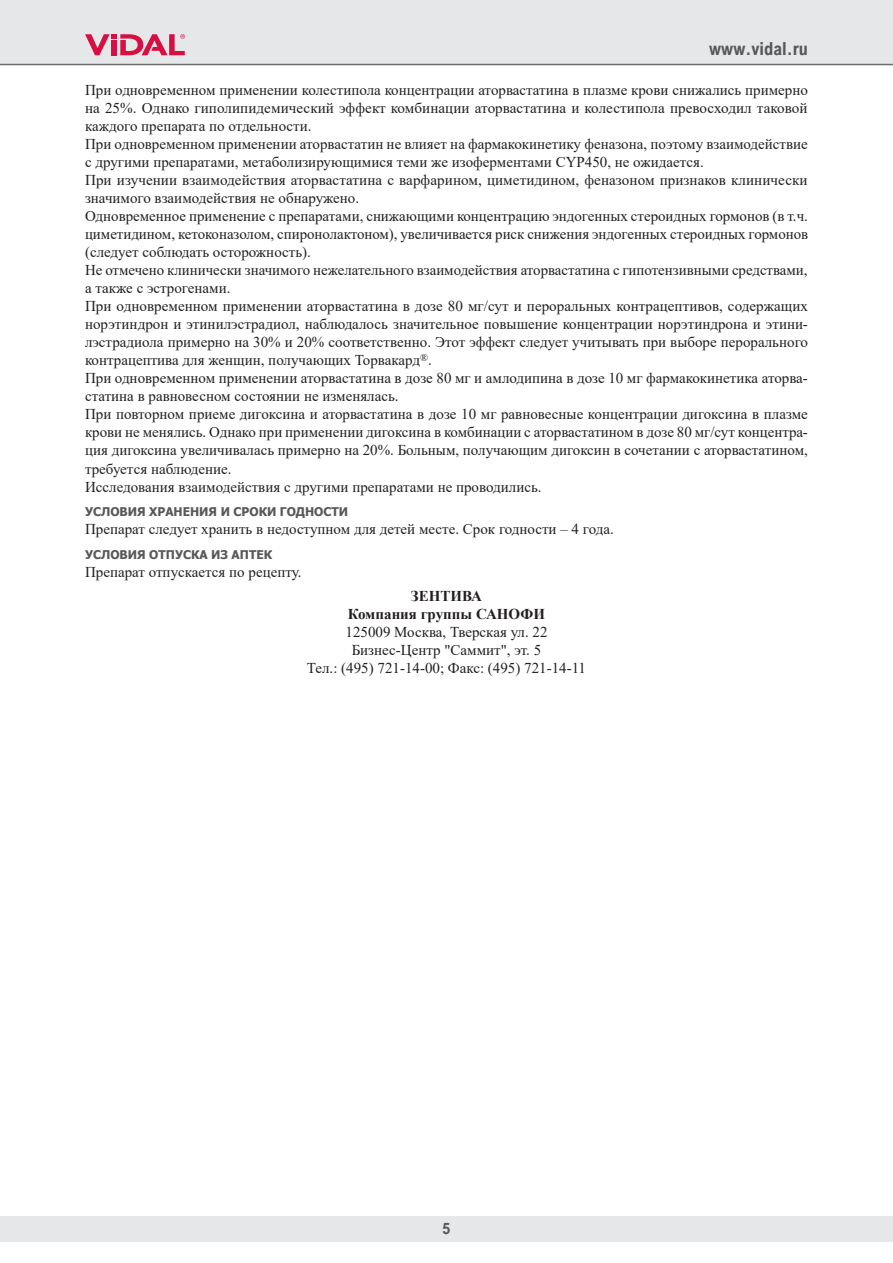
<style>
.page{position:relative;width:893px;height:1263px;background:#fff}
.page>*{position:absolute;margin:0;border:0;box-sizing:border-box;transform-origin:0 0}
.t1{font:700 18px "Arial Nova Cond";color:#57585a}
.t2{font:700 15.75px "Arial Nova Cond";color:#57585a}
.t3{font:15px/18px "Times New Roman";color:#231f20}
.t4{font:700 15px/18px "Times New Roman";color:#231f20;text-align:center}
.t5{font:700 12px "Tahoma";color:#57585a}
</style>
<div class="page">
<div style="left:0;top:1216px;width:893px;height:26px;background:#e6e7e9"></div>
<div style="left:0;top:0;width:893px;height:64px;background:#e6e7e9"></div>
<svg style="left:85px;top:34px;width:100px;height:21px"></svg>
<hr style="left:0;top:64px;width:893px;height:1px;background:#6c6d70">
<p class="t1" style="left:709px;top:38px;width:100px">www.vidal.ru</p>
<p class="t3" style="left:85px;top:81px;width:725px">При одновременном применении колестипола концентрации аторвастатина в плазме крови снижались примерно на 25%. Однако гиполипидемический эффект комбинации аторвастатина и колестипола превосходил таковой каждого препарата по отдельности.<br>При одновременном применении аторвастатин не влияет на фармакокинетику феназона, поэтому взаимодействие с другими препаратами, метаболизирующимися теми же изоферментами CYР450, не ожидается.<br>При изучении взаимодействия аторвастатина с варфарином, циметидином, феназоном признаков клинически значимого взаимодействия не обнаружено.<br>Одновременное применение с препаратами, снижающими концентрацию эндогенных стероидных гормонов (в т.ч. циметидином, кетоконазолом, спиронолактоном), увеличивается риск снижения эндогенных стероидных гормонов (следует соблюдать осторожность).<br>Не отмечено клинически значимого нежелательного взаимодействия аторвастатина с гипотензивными средствами, а также с эстрогенами.<br>При одновременном применении аторвастатина в дозе 80 мг/сут и пероральных контрацептивов, содержащих норэтиндрон и этинилэстрадиол, наблюдалось значительное повышение концентрации норэтиндрона и этини&shy;лэстрадиола примерно на 30% и 20% соответственно. Этот эффект следует учитывать при выборе перорального контрацептива для женщин, получающих Торвакард<sup>®</sup>.<br>При одновременном применении аторвастатина в дозе 80 мг и амлодипина в дозе 10 мг фармакокинетика аторва&shy;статина в равновесном состоянии не изменялась.<br>При повторном приеме дигоксина и аторвастатина в дозе 10 мг равновесные концентрации дигоксина в плазме крови не менялись. Однако при применении дигоксина в комбинации с аторвастатином в дозе 80 мг/сут концентра&shy;ция дигоксина увеличивалась примерно на 20%. Больным, получающим дигоксин в сочетании с аторвастатином, требуется наблюдение.<br>Исследования взаимодействия с другими препаратами не проводились.</p>
<p class="t5" style="left:85px;top:503px;width:265px">УСЛОВИЯ ХРАНЕНИЯ И СРОКИ ГОДНОСТИ</p>
<p class="t3" style="left:85px;top:520px;width:530px">Препарат следует хранить в недоступном для детей месте. Срок годности – 4 года.</p>
<p class="t5" style="left:85px;top:546px;width:189px">УСЛОВИЯ ОТПУСКА ИЗ АПТЕК</p>
<p class="t3" style="left:85px;top:562px;width:218px">Препарат отпускается по рецепту.</p>
<p class="t4" style="left:348px;top:587px;width:199px">ЗЕНТИВА<br>Компания группы САНОФИ</p>
<p class="t3" style="left:307px;top:623px;width:281px;text-align:center">125009 Москва, Тверская ул. 22<br>Бизнес-Центр "Саммит", эт. 5<br>Тел.: (495) 721-14-00; Факс: (495) 721-14-11</p>
<p class="t2" style="left:443px;top:1218px;width:9px">5</p>
</div>
